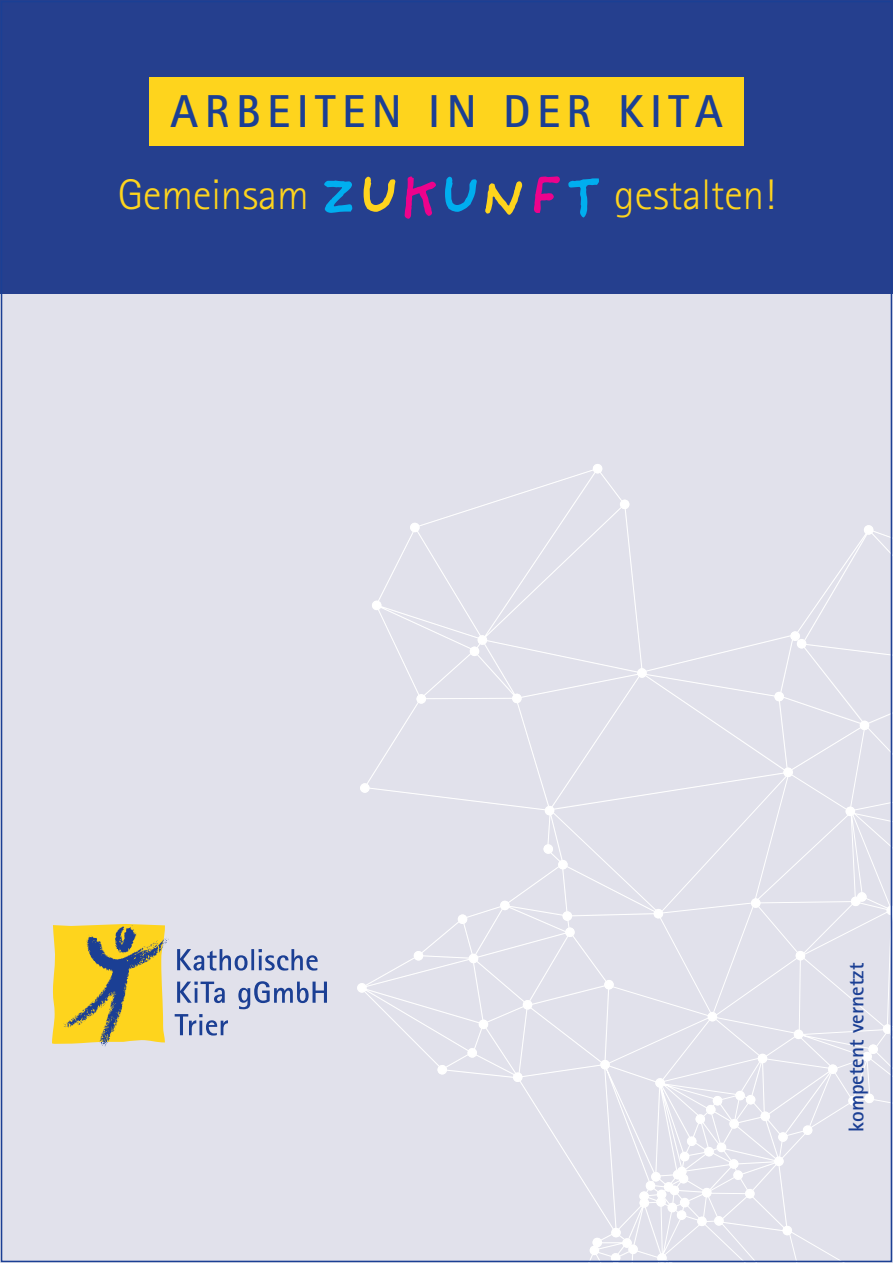
<style>
.page{position:relative;width:893px;height:1263px;background:#fff}
.page>*{position:absolute;margin:0;border:0;box-sizing:border-box;transform-origin:0 0}
.t1{font:700 46.2px "Rotis Sans Serif Pro";letter-spacing:.14em;color:#1b3f94}
.t2{font:300 42.9px "Rotis Sans Serif Pro";color:#fed41d}
.t3{font:700 21.3px "Rotis Sans Serif Pro";color:#1b3f94}
.s1{font-family:"Providence Sans Pro";font-weight:700;font-size:55.8px;color:#00aeef}
.s2{font-family:"Providence Sans Pro";font-weight:700;font-size:55.8px}
.s3{font-family:"Providence Sans Pro";font-weight:700;font-size:55.8px;color:#ed028c}
</style>
<div class="page">
<div style="left:0;top:0;width:893px;height:295px;background:#253f8e"></div>
<div style="left:0;top:295px;width:893px;height:968px;background:#e1e1eb"></div>
<div style="left:357px;top:983px;width:10px;height:10px;border:2px solid #fff;border-radius:50%"></div>
<div style="left:357px;top:983px;width:9px;height:9px;border:1px solid #fff;border-radius:50%"></div>
<div style="left:593px;top:465px;width:9px;height:8px;background:#fff;border-radius:50%"></div>
<div style="left:593px;top:464px;width:9px;height:9px;border:1px solid #fff;border-radius:50%"></div>
<svg style="left:359px;top:467px;width:534px;height:796px"></svg>
<svg style="left:549px;top:637px;width:344px;height:626px"></svg>
<svg style="left:52px;top:924px;width:117px;height:123px;background:#d2bb49"></svg>
<svg style="left:175px;top:981px;width:152px;height:54px"></svg>
<svg style="left:177px;top:949px;width:141px;height:21px"></svg>
<div style="left:149px;top:77px;width:595px;height:69px;background:#fed41d"></div>
<p class="t1" style="left:170px;top:82px;width:554px">ARBEITEN IN DER KITA</p>
<p class="t2" style="left:118px;top:170px;width:659px">Gemeinsam <span class="s1">Z</span><span class="s2">U</span><span class="s3">K</span><span class="s1">U</span><span class="s2">N</span><span class="s3">F</span><span class="s1">T</span> gestalten!</p>
<p class="t3" style="left:843px;top:1132px;width:171px;rotate:-90deg">kompetent vernetzt</p>
</div>
